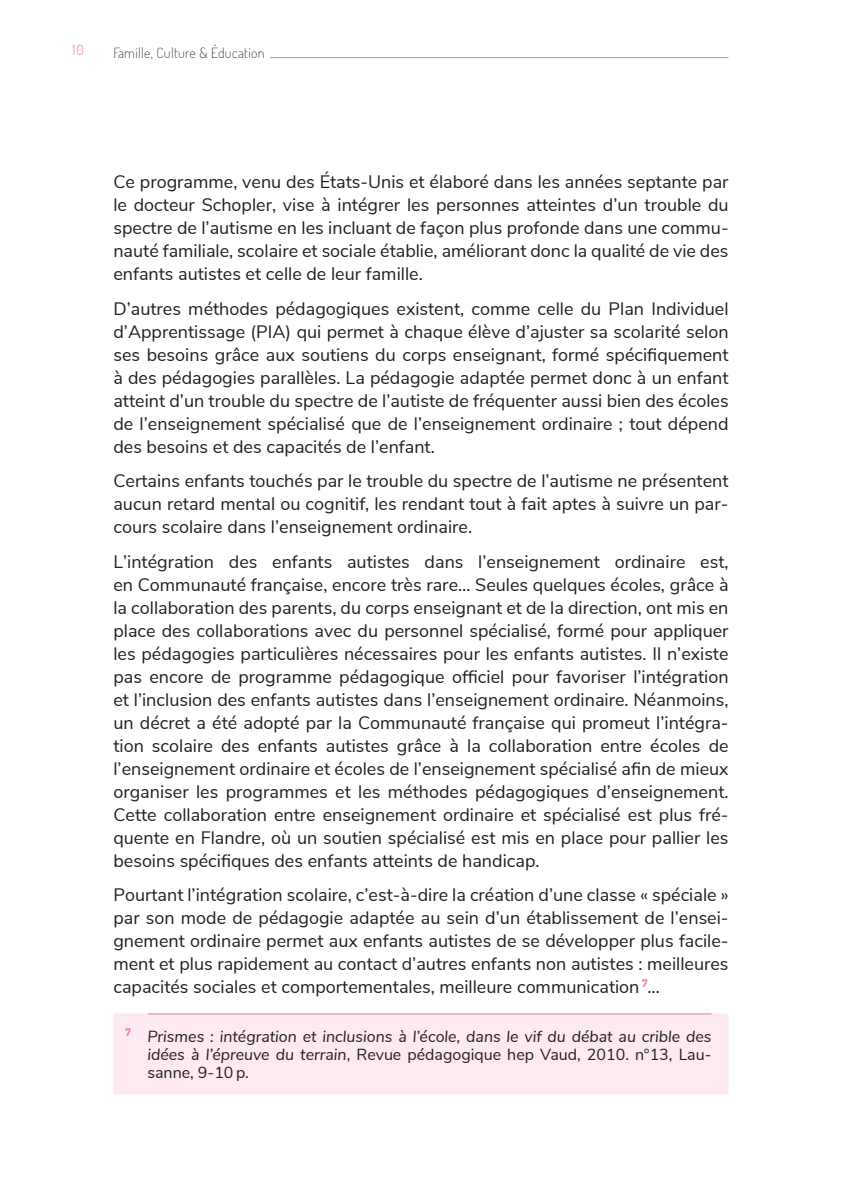
<style>
.page{position:relative;width:842px;height:1191px;background:#fff}
.page>*{position:absolute;margin:0;border:0;box-sizing:border-box;transform-origin:0 0}
.t1{font:18px/23px "Nunito Sans";color:#231f20;text-align:justify}
.t2{font:italic 16px/18px "Nunito Sans";color:#231f20;text-align:justify}
.t3{font:200 14px "Dosis";letter-spacing:.025em;color:#231f20}
.t4{font:300 14px "Dosis";color:#f178ae}
.s1{font-style:normal}
</style>
<div class="page">
<hr style="left:113px;top:57px;width:616px;height:1px;background:#f178ae">
<div style="left:108px;top:52px;width:162px;height:10px;background:#fff"></div>
<div style="left:113px;top:1013px;width:616px;height:81px;background:#fce9f1;border-radius:3px"></div>
<hr style="left:147px;top:1013px;width:564px;height:1px;background:#f178ae">
<p class="t4" style="left:73px;top:41px;width:13px">10</p>
<p class="t3" style="left:113px;top:44px;width:153px">Famille, Culture &amp; Éducation</p>
<p class="t1" style="left:113px;top:169px;width:617px">Ce programme, venu des États-Unis et élaboré dans les années septante par le docteur Schopler, vise à intégrer les personnes atteintes d’un trouble du spectre de l’autisme en les incluant de façon plus profonde dans une commu&shy;nauté familiale, scolaire et sociale établie, améliorant donc la qualité de vie des enfants autistes et celle de leur famille.</p>
<p class="t1" style="left:113px;top:296px;width:617px">D’autres méthodes pédagogiques existent, comme celle du Plan Individuel d’Apprentissage (PIA) qui permet à chaque élève d’ajuster sa scolarité selon ses besoins grâce aux soutiens du corps enseignant, formé spécifiquement à des pédagogies parallèles. La pédagogie adaptée permet donc à un enfant atteint d’un trouble du spectre de l’autiste de fréquenter aussi bien des écoles de l’enseignement spécialisé que de l’enseignement ordinaire ; tout dépend des besoins et des capacités de l’enfant.</p>
<p class="t1" style="left:113px;top:468px;width:617px">Certains enfants touchés par le trouble du spectre de l’autisme ne présentent aucun retard mental ou cognitif, les rendant tout à fait aptes à suivre un par&shy;cours scolaire dans l’enseignement ordinaire.</p>
<p class="t1" style="left:113px;top:548px;width:617px">L’intégration des enfants autistes dans l’enseignement ordinaire est, en Communauté française, encore très rare… Seules quelques écoles, grâce à la collaboration des parents, du corps enseignant et de la direction, ont mis en place des collaborations avec du personnel spécialisé, formé pour appliquer les pédagogies particulières nécessaires pour les enfants autistes. Il n’existe pas encore de programme pédagogique officiel pour favoriser l’intégration et l’inclusion des enfants autistes dans l’enseignement ordinaire. Néanmoins, un décret a été adopté par la Communauté française qui promeut l’intégra&shy;tion scolaire des enfants autistes grâce à la collaboration entre écoles de l’enseignement ordinaire et écoles de l’enseignement spécialisé afin de mieux organiser les programmes et les méthodes pédagogiques d’enseignement.<br>Cette collaboration entre enseignement ordinaire et spécialisé est plus fré&shy;quente en Flandre, où un soutien spécialisé est mis en place pour pallier les besoins spécifiques des enfants atteints de handicap.</p>
<p class="t1" style="left:113px;top:882px;width:617px">Pourtant l’intégration scolaire, c’est-à-dire la création d’une classe « spéciale » par son mode de pédagogie adaptée au sein d’un établissement de l’ensei&shy;gnement ordinaire permet aux enfants autistes de se développer plus facile&shy;ment et plus rapidement au contact d’autres enfants non autistes : meilleures capacités sociales et comportementales, meilleure communication <sup>7</sup>…</p>
<p class="t2" style="left:147px;top:1026px;width:566px;text-indent:-22px"><sup>7</sup> Prismes : intégration et inclusions à l’école, dans le vif du débat au crible des idées à l’épreuve du terrain<span class="s1">, Revue pédagogique hep Vaud, 2010. n°13, Lau&shy;sanne, 9-10 p.</span></p>
</div>
